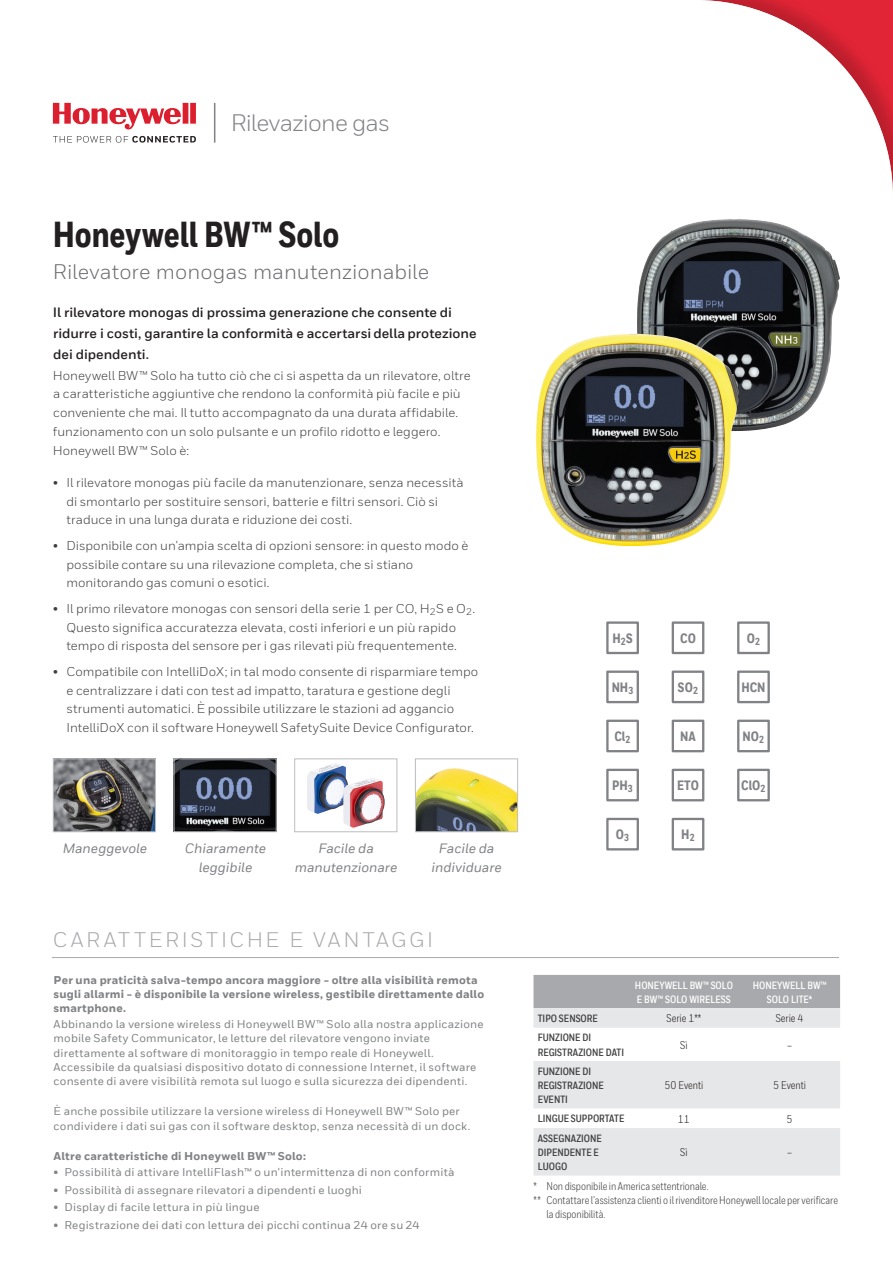
<style>
.page{position:relative;width:893px;height:1263px;background:#fff}
.page>*{position:absolute;margin:0;border:0;box-sizing:border-box;transform-origin:0 0}
.Datasheet__Title_1{font:800 36px "Honeywell Cond TT";letter-spacing:-.005em;color:#231f20}
.t1{font:23.7px "Honeywell Sans TT";letter-spacing:-.03em;color:#808285}
.Datasheet__Title_2_1{font:21px "Honeywell Sans TT";color:#6c6d70}
.Datasheet__Sidebar_H{font:21px "Honeywell Sans TT";letter-spacing:.13em;color:#a8a9ad}
.Body__Heading__9_14{font:700 13.5px/21px "Honeywell Sans TT";color:#231f20}
.Product_Caption{font:italic 500 13.5px/18.8px "Honeywell Sans TT";letter-spacing:-.005em;color:#808285;text-align:center}
.Gas_List_Icons{font:800 13.5px "Honeywell Cond TT";letter-spacing:.005em;color:#808285}
.Body__9_14_pt{font:12.75px/18.8px "Honeywell Sans TT";letter-spacing:.005em;color:#3e3e3f}
.Datasheet__Sidebar_B{font:500 11.25px/14.2px "Honeywell Sans TT";letter-spacing:.02em;color:#808285}
.Datasheet__Sidebar_B-2{font:800 11.25px/14.2px "Honeywell Sans TT";letter-spacing:.015em;color:#808285}
.Datasheet__Specifica{font:11.25px/14.2px "Honeywell Cond";color:#3e3e3f}
.Table__Body{font:11.25px "Honeywell Cond TT";color:#231f20}
.Table__Body__Bold__A{font:700 10.5px/14.2px "Honeywell Cond TT";color:#3e3e3f}
.Table__Header__All_C{font:700 10.5px/14.2px "Honeywell Cond TT";color:#fff}
</style>
<div class="page">
<svg style="left:53px;top:103px;width:143px;height:27px"></svg>
<svg style="left:53px;top:136px;width:143px;height:7px"></svg>
<hr style="left:214px;top:103px;width:1px;height:40px;background:#808285">
<div style="left:672px;top:720px;width:32px;height:32px;border:2px solid #808285"></div>
<div style="left:672px;top:769px;width:32px;height:32px;border:2px solid #808285"></div>
<div style="left:672px;top:670px;width:32px;height:33px;border:2px solid #808285"></div>
<div style="left:672px;top:818px;width:32px;height:32px;border:2px solid #808285"></div>
<div style="left:606px;top:670px;width:33px;height:33px;border:2px solid #808285"></div>
<div style="left:606px;top:720px;width:33px;height:32px;border:2px solid #808285"></div>
<div style="left:606px;top:769px;width:33px;height:32px;border:2px solid #808285"></div>
<div style="left:737px;top:670px;width:33px;height:33px;border:2px solid #808285"></div>
<div style="left:737px;top:720px;width:33px;height:32px;border:2px solid #808285"></div>
<div style="left:737px;top:769px;width:33px;height:32px;border:2px solid #808285"></div>
<div style="left:606px;top:621px;width:33px;height:33px;border:2px solid #808285"></div>
<div style="left:737px;top:621px;width:33px;height:33px;border:2px solid #808285"></div>
<div style="left:606px;top:818px;width:33px;height:32px;border:2px solid #808285"></div>
<div style="left:672px;top:621px;width:32px;height:33px;border:2px solid #808285"></div>
<img style="left:55px;top:760px;width:99px;height:70px">
<div style="left:53px;top:758px;width:103px;height:74px;border:1px solid #bcbdc0"></div>
<img style="left:176px;top:760px;width:99px;height:70px">
<div style="left:174px;top:758px;width:103px;height:74px;border:1px solid #bcbdc0"></div>
<div style="left:294px;top:758px;width:103px;height:74px;background:#fff;border:1px solid #bcbdc0"></div>
<img style="left:417px;top:768px;width:99px;height:62px">
<div style="left:415px;top:758px;width:103px;height:74px;border:1px solid #bcbdc0"></div>
<img style="left:307px;top:763px;width:39px;height:51px">
<img style="left:343px;top:777px;width:42px;height:51px">
<div style="left:308px;top:0;width:585px;height:585px;background:#231f20;opacity:.2"></div>
<hr style="left:52px;top:957px;width:787px;height:1px;background:#a8a9ad">
<div style="left:533px;top:975px;width:307px;height:33px;background:#a8a9ad"></div>
<svg style="left:533px;top:1008px;width:307px;height:167px;fill:#e6e7e9"></svg>
<h2 class="t1" style="left:231px;top:109px;width:161px">Rilevazione gas</h2>
<p class="Datasheet__Title_1" style="left:53px;top:212px;width:288px">Honeywell BW™ Solo</p>
<p class="Datasheet__Title_2_1" style="left:53px;top:259px;width:378px">Rilevatore monogas manutenzionabile</p>
<p class="Body__Heading__9_14" style="left:53px;top:302px;width:425px">Il rilevatore monogas di prossima generazione che consente di ridurre i costi, garantire la conformità e accertarsi della protezione dei dipendenti.</p>
<p class="Body__9_14_pt" style="left:53px;top:366px;width:419px">Honeywell BW™ Solo ha tutto ciò che ci si aspetta da un rilevatore, oltre a caratteristiche aggiuntive che rendono la conformità più facile e più conveniente che mai. Il tutto accompagnato da una durata affidabile. funzionamento con un solo pulsante e un profilo ridotto e leggero.<br>Honeywell BW™ Solo è:</p>
<p class="Body__9_14_pt" style="left:66px;top:473px;width:399px;text-indent:-14px">• Il rilevatore monogas più facile da manutenzionare, senza necessità di smontarlo per sostituire sensori, batterie e filtri sensori. Ciò si traduce in una lunga durata e riduzione dei costi.</p>
<p class="Body__9_14_pt" style="left:66px;top:536px;width:404px;text-indent:-14px">• Disponibile con un'ampia scelta di opzioni sensore: in questo modo è possibile contare su una rilevazione completa, che si stiano monitorando gas comuni o esotici.</p>
<p class="Body__9_14_pt" style="left:53px;top:599px;width:424px;text-align:center">• Il primo rilevatore monogas con sensori della serie 1 per CO, H<sub>2</sub>S e O<sub>2</sub>.<br>Questo significa accuratezza elevata, costi inferiori e un più rapido tempo di risposta del sensore per i gas rilevati più frequentemente.</p>
<p class="Body__9_14_pt" style="left:66px;top:662px;width:413px;text-indent:-14px">• Compatibile con IntelliDoX; in tal modo consente di risparmiare tempo e centralizzare i dati con test ad impatto, taratura e gestione degli strumenti automatici. È possibile utilizzare le stazioni ad aggancio IntelliDoX con il software Honeywell SafetySuite Device Configurator.</p>
<p class="Product_Caption" style="left:63px;top:839px;width:86px">Maneggevole</p>
<p class="Product_Caption" style="left:185px;top:839px;width:83px">Chiaramente leggibile</p>
<p class="Product_Caption" style="left:295px;top:839px;width:104px">Facile da manutenzionare</p>
<p class="Product_Caption" style="left:432px;top:839px;width:72px">Facile da individuare</p>
<p class="Datasheet__Sidebar_H" style="left:53px;top:927px;width:382px">CARATTERISTICHE E VANTAGGI</p>
<p class="Datasheet__Sidebar_B-2" style="left:54px;top:973px;width:432px">Per una praticità salva-tempo ancora maggiore - oltre alla visibilità remota sugli allarmi - è disponibile la versione wireless, gestibile direttamente dallo smartphone.</p>
<p class="Datasheet__Sidebar_B" style="left:54px;top:1017px;width:431px">Abbinando la versione wireless di Honeywell BW™ Solo alla nostra applicazione mobile Safety Communicator, le letture del rilevatore vengono inviate direttamente al software di monitoraggio in tempo reale di Honeywell.<br>Accessibile da qualsiasi dispositivo dotato di connessione Internet, il software consente di avere visibilità remota sul luogo e sulla sicurezza dei dipendenti.</p>
<p class="Datasheet__Sidebar_B" style="left:54px;top:1105px;width:418px">È anche possibile utilizzare la versione wireless di Honeywell BW™ Solo per condividere i dati sui gas con il software desktop, senza necessità di un dock.</p>
<p class="Datasheet__Sidebar_B-2" style="left:54px;top:1149px;width:254px">Altre caratteristiche di Honeywell BW™ Solo:</p>
<p class="Datasheet__Sidebar_B" style="left:54px;top:1165px;width:402px">• Possibilità di attivare IntelliFlash™ o un'intermittenza di non conformità</p>
<p class="Datasheet__Sidebar_B" style="left:54px;top:1183px;width:310px">• Possibilità di assegnare rilevatori a dipendenti e luoghi</p>
<p class="Datasheet__Sidebar_B" style="left:54px;top:1200px;width:207px">• Display di facile lettura in più lingue</p>
<p class="Datasheet__Sidebar_B" style="left:54px;top:1218px;width:367px">• Registrazione dei dati con lettura dei picchi continua 24 ore su 24</p>
<p class="Gas_List_Icons" style="left:612px;top:630px;width:22px">H<sub>2</sub>S</p>
<p class="Gas_List_Icons" style="left:747px;top:630px;width:15px">O<sub>2</sub></p>
<p class="Gas_List_Icons" style="left:680px;top:630px;width:17px">CO</p>
<p class="Gas_List_Icons" style="left:612px;top:679px;width:23px">NH<sub>3</sub></p>
<p class="Gas_List_Icons" style="left:614px;top:728px;width:18px">Cl<sub>2</sub></p>
<p class="Gas_List_Icons" style="left:612px;top:777px;width:22px">PH<sub>3</sub></p>
<p class="Gas_List_Icons" style="left:616px;top:826px;width:15px">O<sub>3</sub></p>
<p class="Gas_List_Icons" style="left:678px;top:679px;width:22px">SO<sub>2</sub></p>
<p class="Gas_List_Icons" style="left:680px;top:728px;width:17px">NA</p>
<p class="Gas_List_Icons" style="left:677px;top:777px;width:24px">ETO</p>
<p class="Gas_List_Icons" style="left:681px;top:826px;width:15px">H<sub>2</sub></p>
<p class="Gas_List_Icons" style="left:741px;top:679px;width:26px">HCN</p>
<p class="Gas_List_Icons" style="left:743px;top:728px;width:23px">NO<sub>2</sub></p>
<p class="Gas_List_Icons" style="left:741px;top:777px;width:26px">ClO<sub>2</sub></p>
<p class="Table__Header__All_C" style="left:635px;top:978px;width:100px">HONEYWELL BW™ SOLO<br>E BW™ SOLO WIRELESS</p>
<p class="Table__Header__All_C" style="left:753px;top:978px;width:75px;text-align:center">HONEYWELL BW™<br>SOLO LITE*</p>
<p class="Table__Body__Bold__A" style="left:538px;top:1011px;width:61px">TIPO SENSORE</p>
<p class="Table__Body" style="left:667px;top:1012px;width:36px">Serie 1**</p>
<p class="Table__Body" style="left:776px;top:1012px;width:29px">Serie 4</p>
<p class="Table__Body__Bold__A" style="left:538px;top:1031px;width:88px">FUNZIONE DI<br>REGISTRAZIONE DATI</p>
<p class="Table__Body" style="left:680px;top:1038px;width:9px">Sì</p>
<p class="Table__Body" style="left:787px;top:1038px;width:6px">–</p>
<p class="Table__Body__Bold__A" style="left:538px;top:1064px;width:68px">FUNZIONE DI<br>REGISTRAZIONE<br>EVENTI</p>
<p class="Table__Body" style="left:664px;top:1078px;width:40px">50 Eventi</p>
<p class="Table__Body" style="left:773px;top:1078px;width:34px">5 Eventi</p>
<p class="Table__Body__Bold__A" style="left:538px;top:1112px;width:88px">LINGUE SUPPORTATE</p>
<p class="Table__Body" style="left:678px;top:1112px;width:14px">11</p>
<p class="Table__Body" style="left:787px;top:1112px;width:8px">5</p>
<p class="Table__Body__Bold__A" style="left:538px;top:1131px;width:66px">ASSEGNAZIONE<br>DIPENDENTE E<br>LUOGO</p>
<p class="Table__Body" style="left:680px;top:1145px;width:9px">Sì</p>
<p class="Table__Body" style="left:787px;top:1145px;width:6px">–</p>
<p class="Datasheet__Specifica" style="left:533px;top:1179px;width:177px">* Non disponibile in America settentrionale.</p>
<p class="Datasheet__Specifica" style="left:546px;top:1193px;width:293px;text-indent:-13px">** Contattare l'assistenza clienti o il rivenditore Honeywell locale per verificare la disponibilità.</p>
</div>
